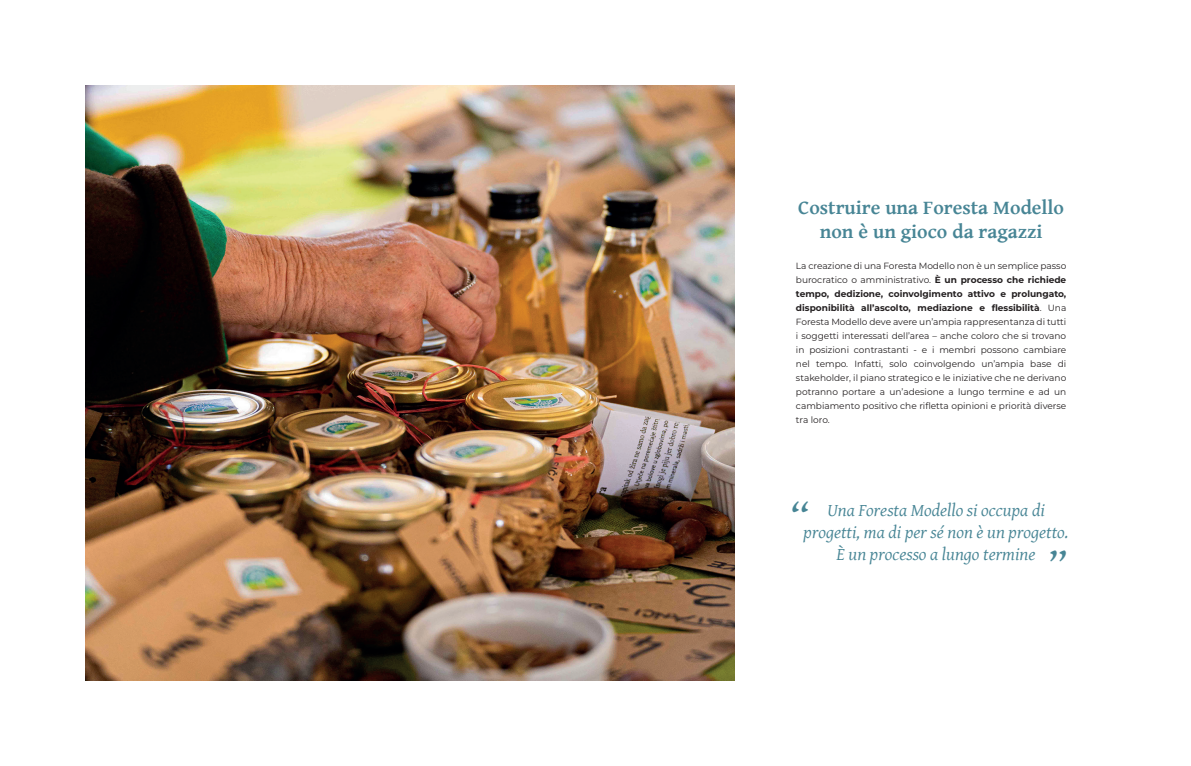
<style>
.page{position:relative;width:1191px;height:766px;background:#fff}
.page>*{position:absolute;margin:0;border:0;box-sizing:border-box;transform-origin:0 0}
.t1{font:italic 48px "Gentium Basic";color:#478595}
.t2{font:700 20px/24px "Gentium Basic";color:#478595;text-align:center}
.t3{font:italic 18px/22px "Gentium Basic";color:#478595;text-align:center}
.t4{font:9px/14px "Montserrat";color:#231f20;text-align:justify}
.s1{font-weight:700}
</style>
<div class="page">
<img style="left:85px;top:85px;width:649px;height:595px">
<p class="t2" style="left:798px;top:195px;width:267px">Costruire una Foresta Modello non è un gioco da ragazzi</p>
<p class="t4" style="left:796px;top:258px;width:272px">La creazione di una Foresta Modello non è un semplice passo burocratico o amministrativo. <span class="s1">È un processo che richiede tempo, dedizione, coinvolgimento attivo e prolungato, disponibilità all’ascolto, mediazione e flessibilità</span>. Una Foresta Modello deve avere un’ampia rappresentanza di tutti i soggetti interessati dell’area – anche coloro che si trovano in posizioni contrastanti - e i membri possono cambiare nel tempo. Infatti, solo coinvolgendo un’ampia base di stakeholder, il piano strategico e le iniziative che ne derivano potranno portare a un’adesione a lungo termine e ad un cambiamento positivo che rifletta opinioni e priorità diverse tra loro.</p>
<p class="t1" style="left:789px;top:483px;width:21px">“</p>
<p class="t3" style="left:803px;top:498px;width:266px">Una Foresta Modello si occupa di progetti, ma di per sé non è un progetto.</p>
<p class="t3" style="left:836px;top:542px;width:200px">È un processo a lungo termine</p>
<p class="t1" style="left:1046px;top:533px;width:21px">”</p>
</div>
